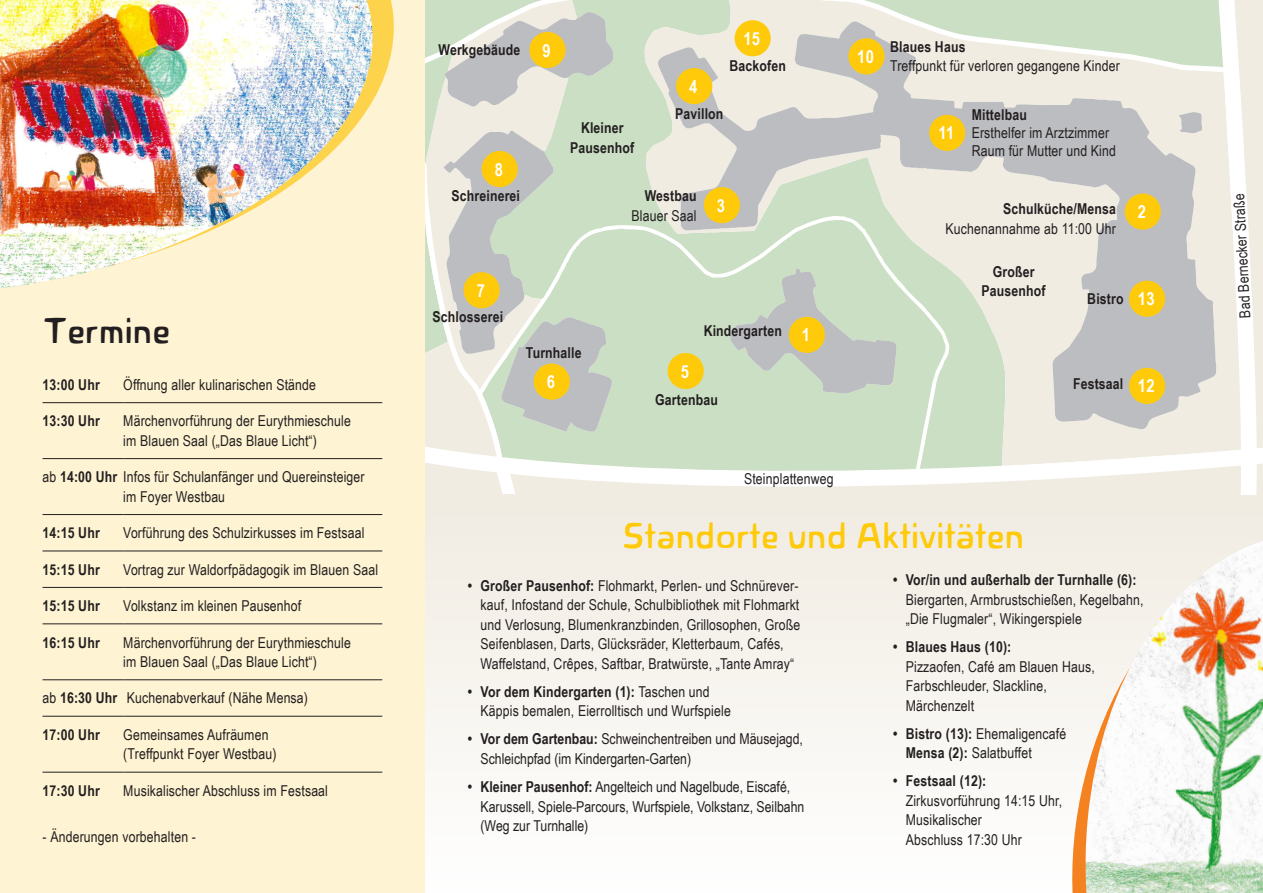
<style>
.page{position:relative;width:1263px;height:893px;background:#fff}
.page>*{position:absolute;margin:0;border:0;box-sizing:border-box;transform-origin:0 0}
.t1{font:37.5px "Novalis";letter-spacing:-.02em;color:#feca0a}
.t2{font:37.5px "Novalis";letter-spacing:-.02em;color:#231f20}
.t3{font:700 18px "Arial Narrow";letter-spacing:.01em;color:#fff}
.t4{font:15px/19.5px "Arial Narrow";letter-spacing:.01em;color:#231f20}
.t5{font:700 15px/19.5px "Arial Narrow";letter-spacing:.01em;color:#231f20;text-align:center}
.s1{font-weight:700}
</style>
<div class="page">
<div style="left:0;top:0;width:425px;height:893px;background:#fef3d2"></div>
<div style="left:425px;top:495px;width:838px;height:398px;background:linear-gradient(to bottom,#f1ece2,#fefefe)"></div>
<svg style="left:425px;top:0;width:838px;height:495px;background:#d8ded1"></svg>
<div style="left:789px;top:317px;width:36px;height:36px;background:#feca0a;border-radius:50%"></div>
<div style="left:1125px;top:193px;width:36px;height:37px;background:#feca0a;border-radius:50%"></div>
<div style="left:704px;top:187px;width:36px;height:36px;background:#feca0a;border-radius:50%"></div>
<div style="left:676px;top:68px;width:36px;height:36px;background:#feca0a;border-radius:50%"></div>
<div style="left:668px;top:353px;width:36px;height:36px;background:#feca0a;border-radius:50%"></div>
<div style="left:534px;top:364px;width:36px;height:36px;background:#feca0a;border-radius:50%"></div>
<div style="left:463px;top:272px;width:37px;height:36px;background:#feca0a;border-radius:50%"></div>
<div style="left:482px;top:151px;width:36px;height:36px;background:#feca0a;border-radius:50%"></div>
<div style="left:529px;top:32px;width:37px;height:36px;background:#feca0a;border-radius:50%"></div>
<div style="left:848px;top:38px;width:36px;height:36px;background:#feca0a;border-radius:50%"></div>
<div style="left:929px;top:115px;width:36px;height:36px;background:#feca0a;border-radius:50%"></div>
<div style="left:1129px;top:368px;width:36px;height:36px;background:#feca0a;border-radius:50%"></div>
<div style="left:735px;top:20px;width:36px;height:36px;background:#feca0a;border-radius:50%"></div>
<div style="left:1129px;top:281px;width:36px;height:36px;background:#feca0a;border-radius:50%"></div>
<svg style="left:1041px;top:498px;width:222px;height:395px;fill:#f4f0e8"></svg>
<img style="left:1085px;top:541px;width:178px;height:352px">
<svg style="left:384px;top:0;width:10px;height:77px"></svg>
<img style="left:0;top:0;width:383px;height:289px">
<hr style="left:43px;top:402px;width:80px;height:1px;background:#231f20">
<hr style="left:123px;top:402px;width:259px;height:1px;background:#231f20">
<hr style="left:43px;top:458px;width:80px;height:1px;background:#231f20">
<hr style="left:123px;top:458px;width:259px;height:1px;background:#231f20">
<hr style="left:43px;top:514px;width:80px;height:1px;background:#231f20">
<hr style="left:123px;top:514px;width:259px;height:1px;background:#231f20">
<hr style="left:43px;top:551px;width:80px;height:1px;background:#231f20">
<hr style="left:123px;top:551px;width:259px;height:1px;background:#231f20">
<hr style="left:43px;top:587px;width:80px;height:1px;background:#231f20">
<hr style="left:123px;top:587px;width:259px;height:1px;background:#231f20">
<hr style="left:43px;top:624px;width:80px;height:1px;background:#231f20">
<hr style="left:123px;top:624px;width:259px;height:1px;background:#231f20">
<hr style="left:43px;top:679px;width:80px;height:1px;background:#231f20">
<hr style="left:123px;top:679px;width:259px;height:1px;background:#231f20">
<hr style="left:43px;top:716px;width:80px;height:1px;background:#231f20">
<hr style="left:123px;top:716px;width:259px;height:1px;background:#231f20">
<hr style="left:43px;top:772px;width:80px;height:1px;background:#231f20">
<hr style="left:123px;top:772px;width:259px;height:1px;background:#231f20">
<h1 class="t2" style="left:43px;top:310px;width:129px">Termine</h1>
<p class="t5" style="left:43px;top:374px;width:59px">13:00 Uhr</p>
<p class="t4" style="left:123px;top:374px;width:194px">Öffnung aller kulinarischen Stände</p>
<p class="t5" style="left:43px;top:411px;width:59px">13:30 Uhr</p>
<p class="t4" style="left:123px;top:411px;width:229px">Märchenvorführung der Eurythmieschule im Blauen Saal („Das Blaue Licht“)</p>
<p class="t4" style="left:123px;top:467px;width:243px;text-indent:-81px">ab <span class="s1">14:00 Uhr</span> Infos für Schulanfänger und Quereinsteiger im Foyer Westbau</p>
<p class="t5" style="left:43px;top:522px;width:59px">14:15 Uhr</p>
<p class="t4" style="left:123px;top:523px;width:243px">Vorführung des Schulzirkusses im Festsaal</p>
<p class="t5" style="left:43px;top:559px;width:59px">15:15 Uhr</p>
<p class="t4" style="left:123px;top:559px;width:256px">Vortrag zur Waldorfpädagogik im Blauen Saal</p>
<p class="t5" style="left:43px;top:595px;width:59px">15:15 Uhr</p>
<p class="t4" style="left:123px;top:595px;width:180px">Volkstanz im kleinen Pausenhof</p>
<p class="t5" style="left:43px;top:632px;width:59px">16:15 Uhr</p>
<p class="t4" style="left:123px;top:632px;width:229px">Märchenvorführung der Eurythmieschule im Blauen Saal („Das Blaue Licht“)</p>
<p class="t4" style="left:43px;top:688px;width:267px">ab <span class="s1">16:30 Uhr</span> Kuchenabverkauf (Nähe Mensa)</p>
<p class="t5" style="left:43px;top:724px;width:59px">17:00 Uhr</p>
<p class="t4" style="left:123px;top:724px;width:155px">Gemeinsames Aufräumen (Treffpunkt Foyer Westbau)</p>
<p class="t5" style="left:43px;top:780px;width:59px">17:30 Uhr</p>
<p class="t4" style="left:123px;top:780px;width:206px">Musikalischer Abschluss im Festsaal</p>
<p class="t4" style="left:43px;top:826px;width:155px">- Änderungen vorbehalten -</p>
<p class="t3" style="left:743px;top:25px;width:18px">15</p>
<p class="t5" style="left:438px;top:39px;width:83px">Werkgebäude</p>
<p class="t5" style="left:890px;top:36px;width:77px">Blaues Haus</p>
<p class="t4" style="left:890px;top:56px;width:231px">Treffpunkt für verloren gegangene Kinder</p>
<p class="t5" style="left:972px;top:105px;width:57px">Mittelbau</p>
<p class="t4" style="left:972px;top:123px;width:146px;line-height:18px">Ersthelfer im Arztzimmer<br>Raum für Mutter und Kind</p>
<p class="t3" style="left:543px;top:37px;width:10px">9</p>
<p class="t3" style="left:857px;top:43px;width:18px">10</p>
<p class="t5" style="left:729px;top:56px;width:58px">Backofen</p>
<p class="t3" style="left:689px;top:73px;width:10px">4</p>
<p class="t5" style="left:675px;top:104px;width:50px">Pavillon</p>
<p class="t5" style="left:570px;top:118px;width:66px">Kleiner<br>Pausenhof</p>
<p class="t3" style="left:938px;top:119px;width:17px">11</p>
<p class="t3" style="left:495px;top:156px;width:10px">8</p>
<p class="t5" style="left:451px;top:185px;width:70px">Schreinerei</p>
<p class="t3" style="left:477px;top:277px;width:10px">7</p>
<p class="t5" style="left:433px;top:306px;width:72px">Schlosserei</p>
<p class="t5" style="left:526px;top:343px;width:57px">Turnhalle</p>
<p class="t3" style="left:547px;top:368px;width:10px">6</p>
<p class="t5" style="left:645px;top:185px;width:53px">Westbau</p>
<p class="t4" style="left:631px;top:205px;width:67px">Blauer Saal</p>
<p class="t3" style="left:717px;top:192px;width:10px">3</p>
<p class="t3" style="left:681px;top:358px;width:10px">5</p>
<p class="t5" style="left:704px;top:320px;width:80px">Kindergarten</p>
<p class="t5" style="left:655px;top:389px;width:64px">Gartenbau</p>
<p class="t3" style="left:802px;top:321px;width:10px">1</p>
<p class="t5" style="left:1003px;top:199px;width:114px">Schulküche/Mensa</p>
<p class="t4" style="left:945px;top:218px;width:172px">Kuchenannahme ab 11:00 Uhr</p>
<p class="t5" style="left:981px;top:261px;width:66px">Großer<br>Pausenhof</p>
<p class="t5" style="left:1087px;top:288px;width:38px">Bistro</p>
<p class="t3" style="left:1138px;top:198px;width:10px">2</p>
<p class="t3" style="left:1138px;top:285px;width:18px">13</p>
<p class="t5" style="left:1073px;top:373px;width:52px">Festsaal</p>
<p class="t3" style="left:1138px;top:372px;width:18px">12</p>
<p class="t4" style="left:744px;top:468px;width:91px">Steinplattenweg</p>
<h1 class="t1" style="left:622px;top:514px;width:404px">Standorte und Aktivitäten</h1>
<p class="t4" style="left:480px;top:575px;width:321px;text-indent:-13px"><span class="s1">• Großer Pausenhof:</span> Flohmarkt, Perlen- und Schnürever&shy;kauf, Infostand der Schule, Schulbibliothek mit Flohmarkt und Verlosung, Blumenkranzbinden, Grillosophen, Große Seifenblasen, Darts, Glücksräder, Kletterbaum, Cafés, Waffelstand, Crêpes, Saftbar, Bratwürste, „Tante Amray“</p>
<p class="t4" style="left:480px;top:681px;width:252px;text-indent:-13px"><span class="s1">• Vor dem Kindergarten (1):</span> Taschen und<br>Käppis bemalen, Eierrolltisch und Wurfspiele</p>
<p class="t4" style="left:480px;top:729px;width:324px;text-indent:-13px"><span class="s1">• Vor dem Gartenbau:</span> Schweinchentreiben und Mäusejagd,<br>Schleichpfad (im Kindergarten-Garten)</p>
<p class="t4" style="left:480px;top:776px;width:325px;text-indent:-13px"><span class="s1">• Kleiner Pausenhof:</span> Angelteich und Nagelbude, Eiscafé,<br>Karussell, Spiele-Parcours, Wurfspiele, Volkstanz, Seilbahn (Weg zur Turnhalle)</p>
<p class="t5" style="left:893px;top:569px;width:245px">• Vor/in und außerhalb der Turnhalle (6):</p>
<p class="t4" style="left:906px;top:589px;width:239px">Biergarten, Armbrustschießen, Kegelbahn, „Die Flugmaler“, Wikingerspiele</p>
<p class="t5" style="left:893px;top:636px;width:120px">• Blaues Haus (10):</p>
<p class="t4" style="left:906px;top:656px;width:191px">Pizzaofen, Café am Blauen Haus,<br>Farbschleuder, Slackline,<br>Märchenzelt</p>
<p class="t4" style="left:906px;top:723px;width:162px;text-indent:-13px"><span class="s1">• Bistro (13):</span> Ehemaligencafé<br><span class="s1">Mensa (2):</span> Salatbuffet</p>
<p class="t5" style="left:893px;top:770px;width:95px">• Festsaal (12):</p>
<p class="t4" style="left:906px;top:790px;width:158px">Zirkusvorführung 14:15 Uhr,<br>Musikalischer<br>Abschluss 17:30 Uhr</p>
<p class="t4" style="left:1235px;top:318px;width:126px;rotate:-93deg">Bad Bernecker Straße</p>
</div>
